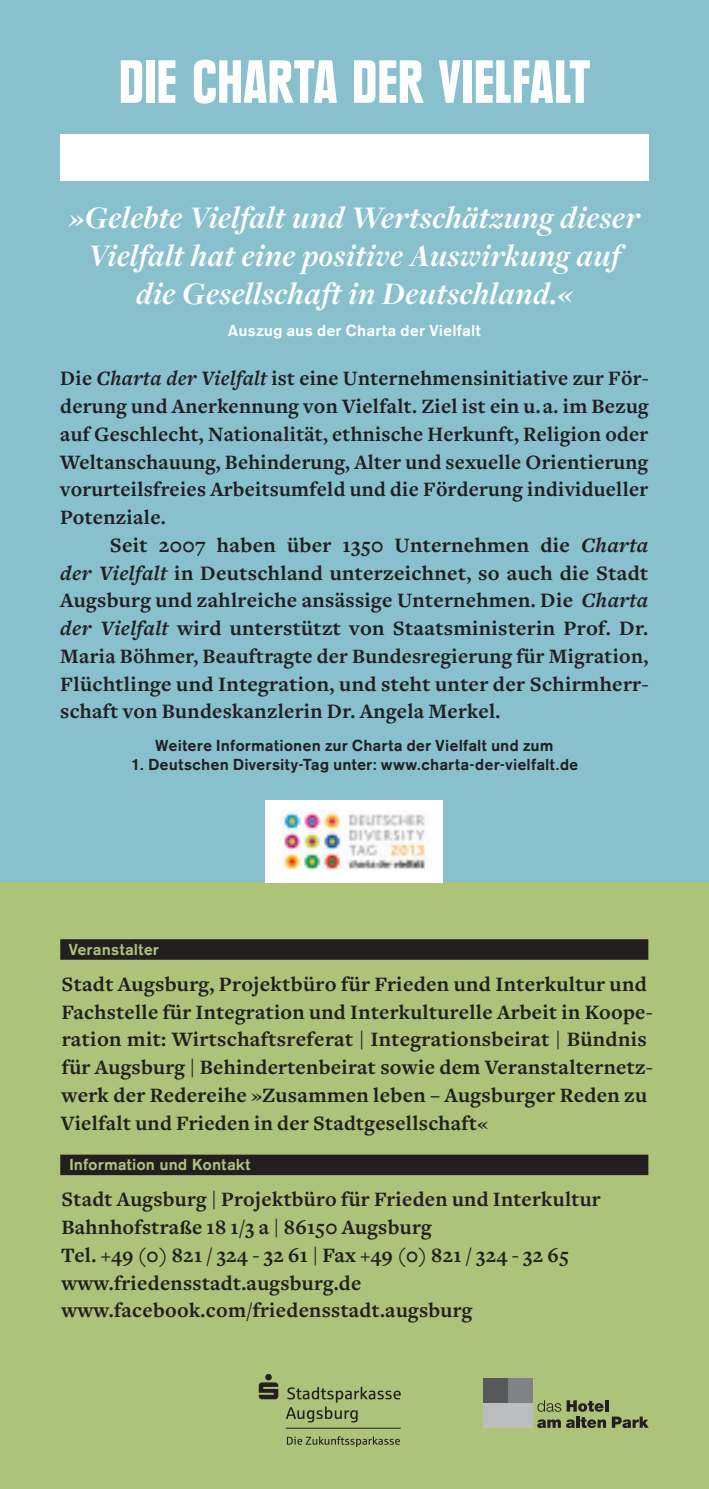
<style>
.page{position:relative;width:709px;height:1489px;background:#fff}
.page>*{position:absolute;margin:0;border:0;box-sizing:border-box;transform-origin:0 0}
.t1{font:900 condensed 60px "Plak";letter-spacing:.015em;color:#fff}
.t2{font:italic 700 32.5px/37.5px "Freight Disp";letter-spacing:.02em;color:#fff;text-align:center}
.t3{font:700 21.25px/27.8px "Freight Text";letter-spacing:.015em;color:#231f20;text-align:justify}
.t4{font:500 15.75px "AG Old Face BQ";letter-spacing:.045em;color:#231f20}
.t5{font:500 15.75px "AG Old Face BQ";letter-spacing:.04em;color:#aec37a}
.t6{font:500 15.75px "AG Old Face BQ";letter-spacing:.045em;color:#fff}
.s1{font-style:italic}
.s2{font-family:"Relato";font-size:18.75px}
</style>
<div class="page">
<div style="left:0;top:0;width:709px;height:882px;background:#88c0ce"></div>
<div style="left:0;top:882px;width:709px;height:606px;background:#aec37a"></div>
<div style="left:483px;top:1378px;width:24px;height:24px;background:#57585a"></div>
<div style="left:508px;top:1378px;width:24px;height:24px;background:#808285"></div>
<div style="left:483px;top:1403px;width:24px;height:24px;background:#bcbdc0"></div>
<div style="left:508px;top:1403px;width:24px;height:24px;background:#bcbdc0"></div>
<svg style="left:537px;top:1400px;width:111px;height:27px"></svg>
<div style="left:60px;top:939px;width:588px;height:20px;background:#231f20"></div>
<div style="left:60px;top:1154px;width:588px;height:21px;background:#231f20"></div>
<div style="left:60px;top:134px;width:588px;height:46px;background:#fff"></div>
<svg style="left:259px;top:1374px;width:19px;height:25px"></svg>
<svg style="left:286px;top:1386px;width:115px;height:36px"></svg>
<hr style="left:286px;top:1427px;width:115px;height:1px;background:#231f20">
<svg style="left:287px;top:1436px;width:113px;height:10px"></svg>
<div style="left:266px;top:800px;width:177px;height:82px;background:#fff"></div>
<img style="left:280px;top:812px;width:146px;height:59px">
<h1 class="t1" style="left:119px;top:47px;width:472px">DIE CHARTA DER VIELFALT</h1>
<h2 class="t2" style="left:69px;top:200px;width:572px">»Gelebte Vielfalt und Wertschätzung dieser<br>Vielfalt hat eine positive Auswirkung auf die Gesellschaft in Deutschland.«</h2>
<p class="t6" style="left:228px;top:321px;width:254px">Auszug aus der Charta der Vielfalt</p>
<p class="t3" style="left:60px;top:365px;width:590px">Die <span class="s1">Charta der Vielfalt</span> ist eine Unternehmensinitiative zur För&shy;derung und Anerkennung von Vielfalt. Ziel ist ein u.a. im Bezug auf Geschlecht, Nationalität, ethnische Herkunft, Religion oder Weltanschauung, Behinderung, Alter und sexuelle Orientierung vorurteilsfreies Arbeitsumfeld und die Förderung individueller Potenziale.</p>
<p class="t3" style="left:60px;top:531px;width:590px;text-indent:50px">Seit 2007 haben über 1350 Unternehmen die <span class="s1">Charta der Vielfalt</span> in Deutschland unterzeichnet, so auch die Stadt Augsburg und zahlreiche ansässige Unternehmen. Die <span class="s1">Charta der Vielfalt</span> wird unterstützt von Staatsministerin Prof. Dr.<br>Maria Böhmer, Beauftragte der Bundesregierung für Migration, Flüchtlinge und Integration, und steht unter der Schirmherr&shy;schaft von Bundeskanzlerin Dr. Angela Merkel.</p>
<p class="t4" style="left:156px;top:736px;width:399px">Weitere Informationen zur Charta der Vielfalt und zum</p>
<p class="t4" style="left:131px;top:754px;width:449px">1. Deutschen Diversity-Tag unter: www.charta-der-vielfalt.de</p>
<p class="t5" style="left:69px;top:939px;width:91px">Veranstalter</p>
<p class="t3" style="left:61px;top:970px;width:594px;text-align:left">Stadt Augsburg, Projektbüro für Frieden und Interkultur und Fachstelle für Integration und Interkulturelle Arbeit in Koope&shy;ration mit: Wirtschaftsreferat | Integrationsbeirat | Bündnis für Augsburg | Behindertenbeirat sowie dem Veranstalternetz&shy;werk der Redereihe »Zusammen leben – Augsburger Reden zu Vielfalt und Frieden in der Stadtgesellschaft«</p>
<p class="t5" style="left:69px;top:1155px;width:182px">Information und Kontakt</p>
<p class="t3" style="left:61px;top:1185px;width:541px;text-align:left">Stadt Augsburg | Projektbüro für Frieden und Interkultur Bahnhofstra<span class="s2">ß</span>e 18 1/3 a | 86150 Augsburg<br>Tel. +49 (0) 821 / 324 - 32 61 | Fax +49 (0) 821 / 324 - 32 65 www.friedensstadt.augsburg.de www.facebook.com/friedensstadt.augsburg</p>
</div>
